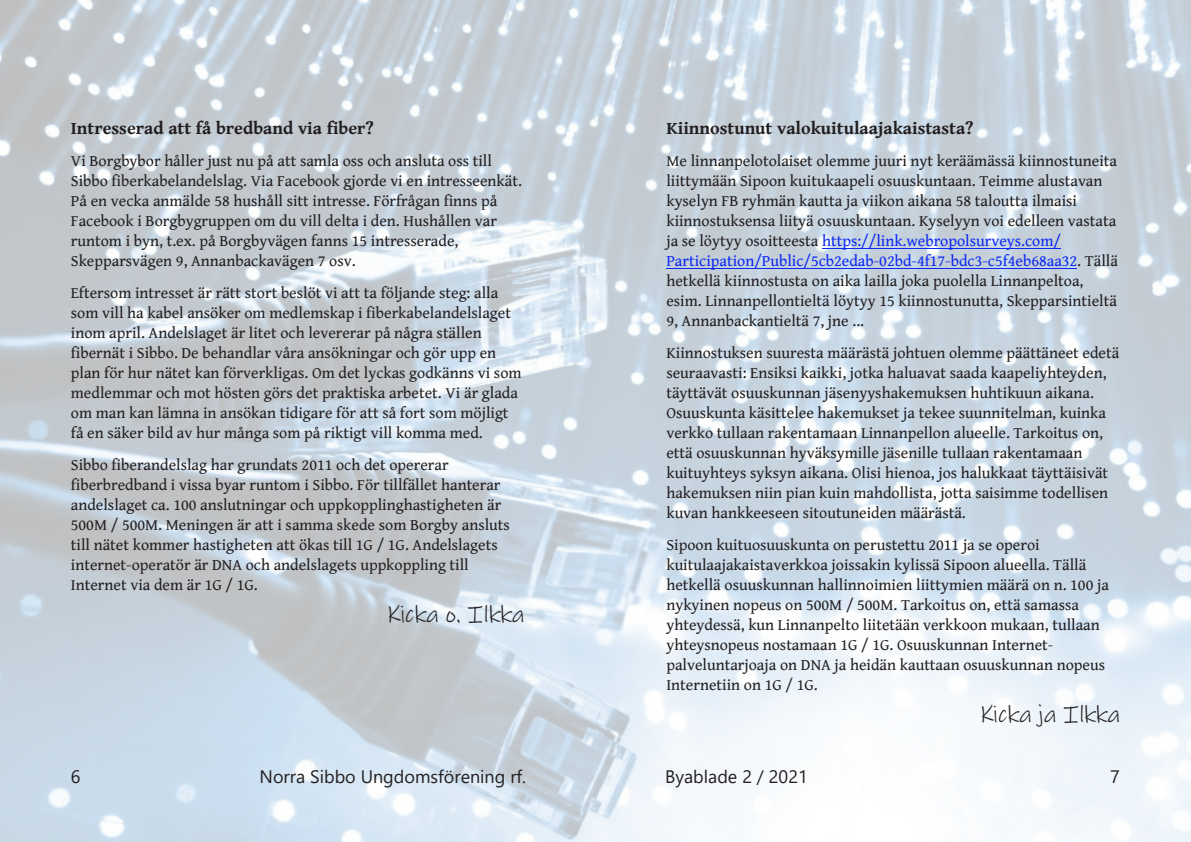
<style>
.page{position:relative;width:1191px;height:842px;background:#fff}
.page>*{position:absolute;margin:0;border:0;box-sizing:border-box;transform-origin:0 0}
.t1{font:24px "Ink Free";color:#231f20}
.t2{font:700 18px "Gentium Book Basic";color:#231f20}
.t3{font:18px "Segoe UI";color:#231f20}
.t4{font:16px/20px "Gentium Book Basic";color:#231f20}
.s1{color:#0d28f2}
</style>
<div class="page">
<img style="left:0;top:0;width:1191px;height:842px">
<hr style="left:822px;top:248px;width:239px;height:1px;background:#0d28f2">
<hr style="left:666px;top:268px;width:411px;height:1px;background:#0d28f2">
<p class="t2" style="left:71px;top:118px;width:304px">Intresserad att få bredband via fiber?</p>
<p class="t4" style="left:71px;top:151px;width:452px">Vi Borgbybor håller just nu på att samla oss och ansluta oss till Sibbo fiberkabelandelslag. Via Facebook gjorde vi en intresseenkät.<br>På en vecka anmälde 58 hushåll sitt intresse. Förfrågan finns på Facebook i Borgbygruppen om du vill delta i den. Hushållen var runtom i byn, t.ex. på Borgbyvägen fanns 15 intresserade, Skepparsvägen 9, Annanbackavägen 7 osv.</p>
<p class="t4" style="left:71px;top:283px;width:452px">Eftersom intresset är rätt stort beslöt vi att ta följande steg: alla som vill ha kabel ansöker om medlemskap i fiberkabelandelslaget inom april. Andelslaget är litet och levererar på några ställen fibernät i Sibbo. De behandlar våra ansökningar och gör upp en plan för hur nätet kan förverkligas. Om det lyckas godkänns vi som medlemmar och mot hösten görs det praktiska arbetet. Vi är glada om man kan lämna in ansökan tidigare för att så fort som möjligt få en säker bild av hur många som på riktigt vill komma med.</p>
<p class="t4" style="left:71px;top:455px;width:440px">Sibbo fiberandelslag har grundats 2011 och det opererar fiberbredband i vissa byar runtom i Sibbo. För tillfället hanterar andelslaget ca. 100 anslutningar och uppkopplinghastigheten är 500M / 500M. Meningen är att i samma skede som Borgby ansluts till nätet kommer hastigheten att ökas till 1G / 1G. Andelslagets internet-operatör är DNA och andelslagets uppkoppling till Internet via dem är 1G / 1G.</p>
<h1 class="t1" style="left:386px;top:606px;width:140px">Kicka o. Ilkka</h1>
<p class="t2" style="left:666px;top:118px;width:309px">Kiinnostunut valokuitulaajakaistasta?</p>
<p class="t4" style="left:666px;top:151px;width:453px">Me linnanpelotolaiset olemme juuri nyt keräämässä kiinnostuneita liittymään Sipoon kuitukaapeli osuuskuntaan. Teimme alustavan kyselyn FB ryhmän kautta ja viikon aikana 58 taloutta ilmaisi kiinnostuksensa liityä osuuskuntaan. Kyselyyn voi edelleen vastata ja se löytyy osoitteesta <span class="s1">https://link.webropolsurveys.com/ Participation/Public/5cb2edab-02bd-4f17-bdc3-c5f4eb68aa32</span>. Tällä hetkellä kiinnostusta on aika lailla joka puolella Linnanpeltoa, esim. Linnanpellontieltä löytyy 15 kiinnostunutta, Skepparsintieltä 9, Annanbackantieltä 7, jne ...</p>
<p class="t4" style="left:666px;top:343px;width:454px">Kiinnostuksen suuresta määrästä johtuen olemme päättäneet edetä seuraavasti: Ensiksi kaikki, jotka haluavat saada kaapeliyhteyden, täyttävät osuuskunnan jäsenyyshakemuksen huhtikuun aikana.<br>Osuuskunta käsittelee hakemukset ja tekee suunnitelman, kuinka verkko tullaan rakentamaan Linnanpellon alueelle. Tarkoitus on, että osuuskunnan hyväksymille jäsenille tullaan rakentamaan kuituyhteys syksyn aikana. Olisi hienoa, jos halukkaat täyttäisivät hakemuksen niin pian kuin mahdollista, jotta saisimme todellisen kuvan hankkeeseen sitoutuneiden määrästä.</p>
<p class="t4" style="left:666px;top:535px;width:444px">Sipoon kuituosuuskunta on perustettu 2011 ja se operoi kuitulaajakaistaverkkoa joissakin kylissä Sipoon alueella. Tällä hetkellä osuuskunnan hallinnoimien liittymien määrä on n. 100 ja nykyinen nopeus on 500M / 500M. Tarkoitus on, että samassa yhteydessä, kun Linnanpelto liitetään verkkoon mukaan, tullaan yhteysnopeus nostamaan 1G / 1G. Osuuskunnan Internet&shy;palveluntarjoaja on DNA ja heidän kauttaan osuuskunnan nopeus Internetiin on 1G / 1G.</p>
<h1 class="t1" style="left:979px;top:706px;width:142px">Kicka ja Ilkka</h1>
<p class="t3" style="left:71px;top:770px;width:11px">6</p>
<p class="t3" style="left:259px;top:770px;width:268px">Norra Sibbo Ungdomsförening rf.</p>
<p class="t3" style="left:665px;top:770px;width:144px">Byablade 2 / 2021</p>
<p class="t3" style="left:1110px;top:770px;width:11px">7</p>
</div>
